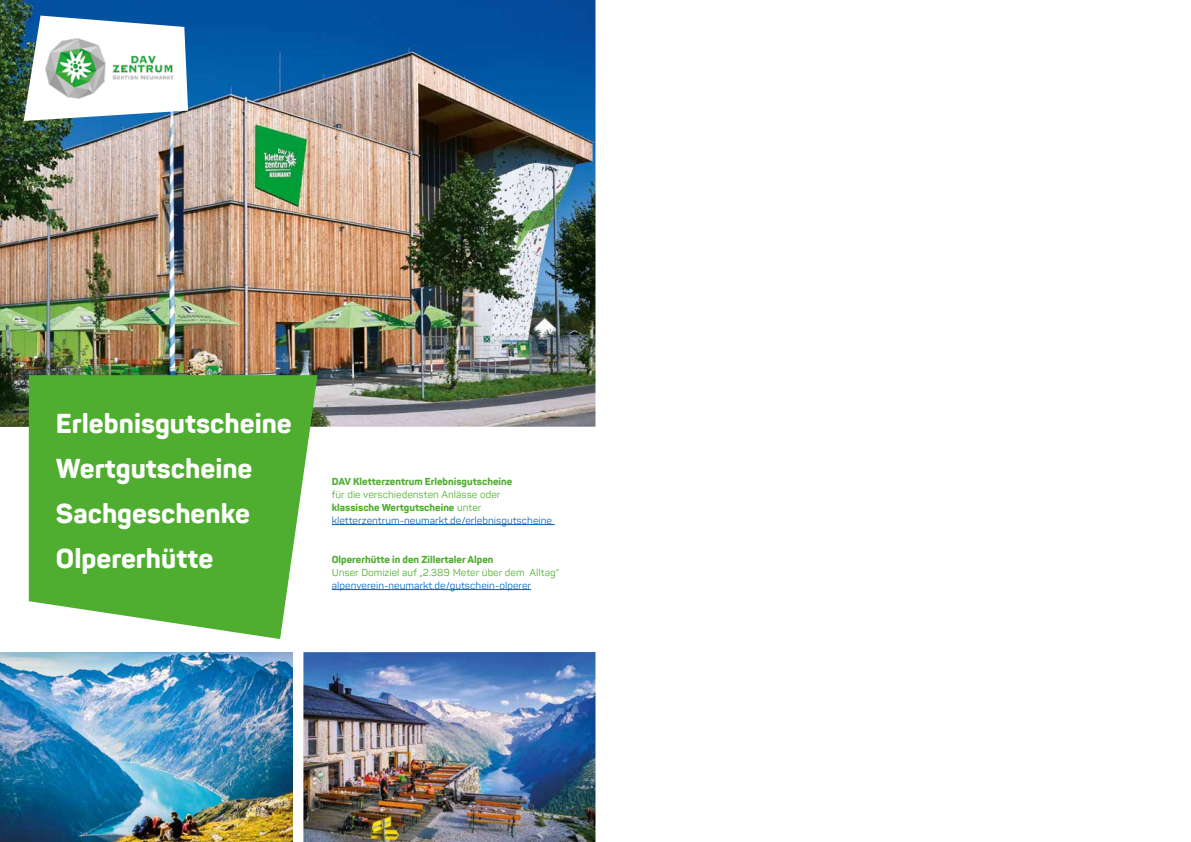
<style>
.page{position:relative;width:1191px;height:842px;background:#fff}
.page>*{position:absolute;margin:0;border:0;box-sizing:border-box;transform-origin:0 0}
.t1{font:800 27px/45px "Panton";color:#fff}
.t2{font:10px/13px "Panton";color:#0d5fab}
.t3{font:800 10px "Panton";color:#4fae2f}
.t4{font:10px "Panton";color:#4fae2f}
.s1{color:#4fae2f}
.s2{font-weight:800;color:#4fae2f}
</style>
<div class="page">
<img style="left:0;top:0;width:595px;height:427px">
<img style="left:24px;top:16px;width:164px;height:105px">
<img style="left:303px;top:652px;width:292px;height:190px">
<img style="left:0;top:652px;width:292px;height:190px">
<svg style="left:29px;top:375px;width:288px;height:264px;background:#64b748"></svg>
<img style="left:40px;top:26px;width:139px;height:73px">
<hr style="left:332px;top:524px;width:223px;height:1px;background:#0d5fab">
<hr style="left:332px;top:589px;width:199px;height:1px;background:#0d5fab">
<h1 class="t1" style="left:56px;top:401px;width:237px">Erlebnisgutscheine<br>Wertgutscheine<br>Sachgeschenke<br>Olpererhütte</h1>
<p class="t3" style="left:332px;top:475px;width:182px">DAV Kletterzentrum Erlebnisgutscheine</p>
<p class="t2" style="left:332px;top:487px;width:222px"><span class="s1">für die verschiedensten Anlässe oder<br></span><span class="s2">klassische Wertgutscheine</span> <span class="s1">unter </span>kletterzentrum-neumarkt.de/erlebnisgutscheine</p>
<p class="t3" style="left:332px;top:553px;width:163px">Olpererhütte in den Zillertaler Alpen</p>
<p class="t4" style="left:332px;top:566px;width:229px">Unser Domiziel auf „2.389 Meter über dem Alltag“</p>
<p class="t2" style="left:332px;top:578px;width:201px">alpenverein-neumarkt.de/gutschein-olperer</p>
</div>
